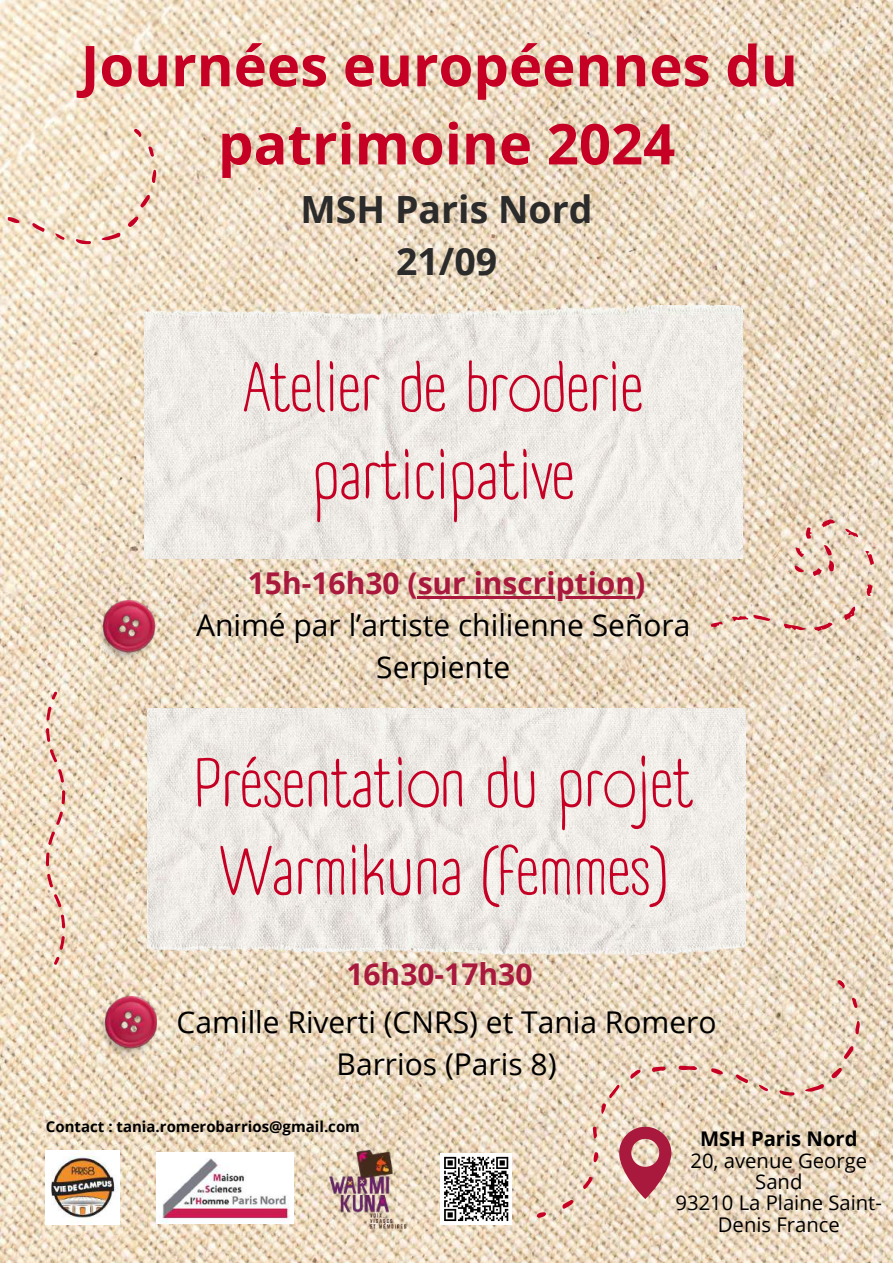
<style>
.page{position:relative;width:893px;height:1263px;background:#fff}
.page>*{position:absolute;margin:0;border:0;box-sizing:border-box;transform-origin:0 0}
.t1{font:67.5px/87.8px "A Day Without Sun Text";color:#c60024;text-align:center}
.t2{font:700 56.25px/78.2px "Open Sans";color:#c60024;text-align:center}
.t3{font:700 37.5px/52.3px "Open Sans";color:#2b2b2c;text-align:center}
.t4{font:30px/41.6px "Open Sans";color:#000;text-align:center}
.t5{font:700 30px "Open Sans";color:#a9183d}
.t6{font:20.25px/21.4px "Open Sans";color:#000;text-align:center}
.t7{font:700 20.25px "Open Sans";color:#000}
.t8{font:700 15px "Open Sans";color:#000}
</style>
<div class="page">
<img style="left:0;top:0;width:893px;height:1263px">
<svg style="left:101px;top:215px;width:38px;height:32px"></svg>
<svg style="left:139px;top:194px;width:13px;height:14px"></svg>
<svg style="left:75px;top:233px;width:17px;height:16px"></svg>
<svg style="left:31px;top:221px;width:15px;height:13px"></svg>
<svg style="left:6px;top:214px;width:14px;height:13px"></svg>
<svg style="left:147px;top:169px;width:14px;height:15px"></svg>
<svg style="left:145px;top:145px;width:12px;height:13px"></svg>
<svg style="left:132px;top:127px;width:12px;height:10px"></svg>
<svg style="left:54px;top:231px;width:11px;height:11px"></svg>
<svg style="left:54px;top:957px;width:5px;height:8px"></svg>
<svg style="left:46px;top:706px;width:19px;height:244px;background:#e8c4b2"></svg>
<svg style="left:52px;top:691px;width:5px;height:9px"></svg>
<svg style="left:783px;top:624px;width:23px;height:7px"></svg>
<svg style="left:844px;top:606px;width:11px;height:14px"></svg>
<svg style="left:814px;top:622px;width:18px;height:9px"></svg>
<svg style="left:865px;top:551px;width:9px;height:14px"></svg>
<svg style="left:732px;top:615px;width:38px;height:6px"></svg>
<svg style="left:866px;top:584px;width:6px;height:12px"></svg>
<svg style="left:845px;top:529px;width:13px;height:9px"></svg>
<svg style="left:711px;top:622px;width:11px;height:5px"></svg>
<svg style="left:794px;top:518px;width:41px;height:58px;background:#e3bdad"></svg>
<svg style="left:677px;top:1058px;width:20px;height:20px"></svg>
<svg style="left:805px;top:1066px;width:38px;height:33px"></svg>
<svg style="left:650px;top:1061px;width:16px;height:16px"></svg>
<svg style="left:842px;top:1045px;width:13px;height:15px"></svg>
<svg style="left:561px;top:1197px;width:13px;height:14px"></svg>
<svg style="left:778px;top:1084px;width:18px;height:17px"></svg>
<svg style="left:735px;top:1072px;width:14px;height:13px"></svg>
<svg style="left:581px;top:1175px;width:13px;height:15px"></svg>
<svg style="left:710px;top:1065px;width:14px;height:13px"></svg>
<svg style="left:850px;top:1020px;width:15px;height:15px"></svg>
<svg style="left:628px;top:1067px;width:13px;height:14px"></svg>
<svg style="left:590px;top:1151px;width:11px;height:12px"></svg>
<svg style="left:588px;top:1126px;width:13px;height:13px"></svg>
<svg style="left:536px;top:1209px;width:11px;height:12px"></svg>
<svg style="left:848px;top:996px;width:13px;height:13px"></svg>
<svg style="left:836px;top:978px;width:11px;height:11px"></svg>
<svg style="left:597px;top:1084px;width:23px;height:30px"></svg>
<svg style="left:757px;top:1083px;width:11px;height:10px"></svg>
<img style="left:99px;top:997px;width:57px;height:64px">
<img style="left:97px;top:601px;width:57px;height:64px">
<img style="left:157px;top:1153px;width:136px;height:71px">
<img style="left:316px;top:1140px;width:103px;height:97px">
<img style="left:144px;top:306px;width:598px;height:252px">
<img style="left:148px;top:709px;width:597px;height:245px">
<div style="left:440px;top:1153px;width:72px;height:71px;background:#fff"></div>
<svg style="left:444px;top:1156px;width:65px;height:65px"></svg>
<svg style="left:619px;top:1127px;width:52px;height:72px;background:#c7727b"></svg>
<img style="left:46px;top:1150px;width:74px;height:74px">
<hr style="left:418px;top:596px;width:217px;height:3px;background:#a9183d">
<h2 class="t2" style="left:81px;top:25px;width:718px">Journées européennes du patrimoine 2024</h2>
<p class="t3" style="left:300px;top:182px;width:293px">MSH Paris Nord<br>21/09</p>
<h1 class="t1" style="left:243px;top:344px;width:401px">Atelier de broderie participative</h1>
<p class="t5" style="left:248px;top:562px;width:399px">15h-16h30 (sur inscription)</p>
<p class="t4" style="left:196px;top:604px;width:496px">Animé par l’artiste chilienne Señora<br>Serpiente</p>
<h1 class="t1" style="left:193px;top:739px;width:501px">Présentation du projet<br>Warmikuna (femmes)</h1>
<p class="t5" style="left:346px;top:953px;width:188px">16h30-17h30</p>
<p class="t4" style="left:177px;top:1000px;width:541px">Camille Riverti (CNRS) et Tania Romero<br>Barrios (Paris 8)</p>
<p class="t8" style="left:46px;top:1116px;width:315px">Contact : tania.romerobarrios@gmail.com</p>
<p class="t7" style="left:700px;top:1125px;width:159px">MSH Paris Nord</p>
<p class="t6" style="left:675px;top:1149px;width:208px">20, avenue George<br>Sand<br>93210 La Plaine Saint-<br>Denis France</p>
</div>
